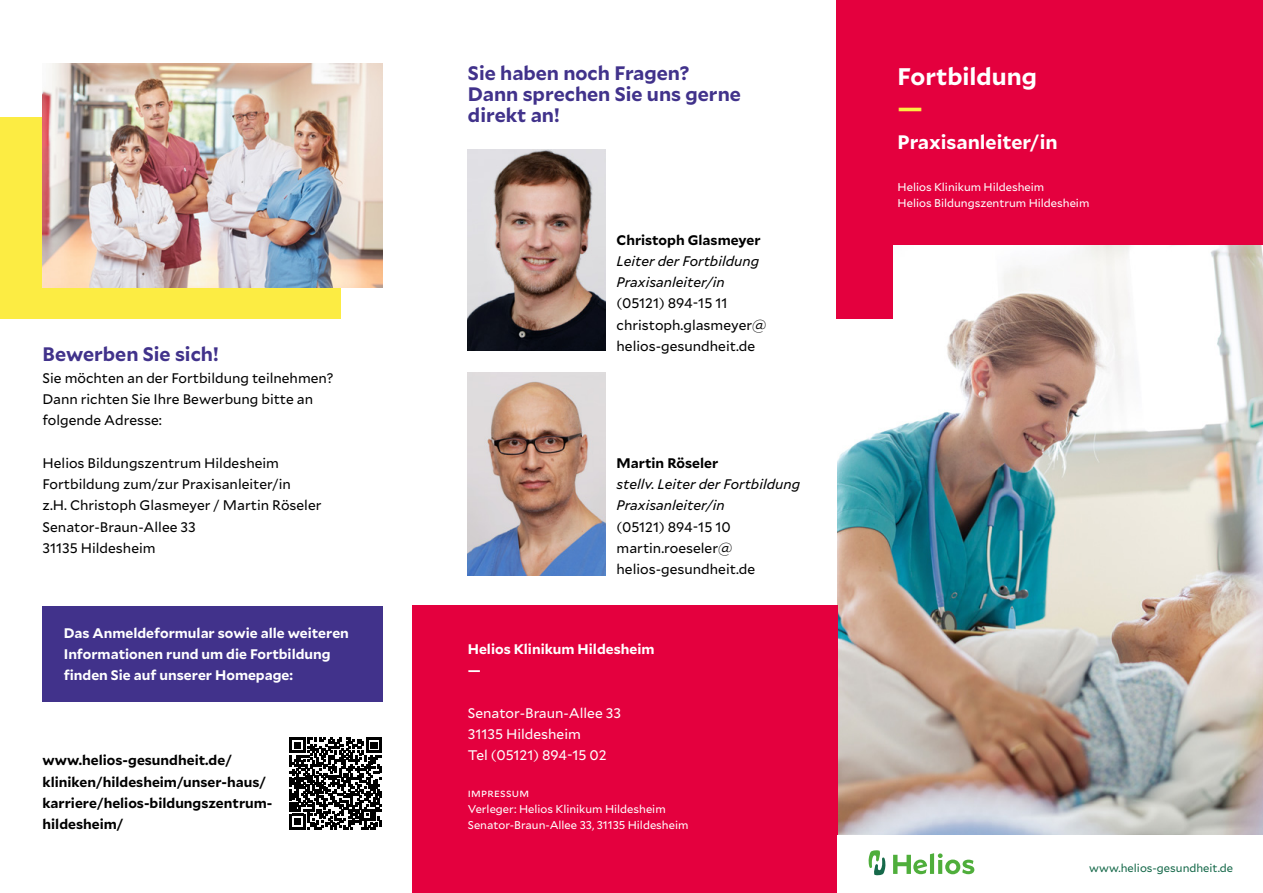
<style>
.page{position:relative;width:1263px;height:893px;background:#fff}
.page>*{position:absolute;margin:0;border:0;box-sizing:border-box;transform-origin:0 0}
.t1{font:700 27px "Mallory";color:#fcec43}
.t2{font:700 24px "Mallory";color:#fff}
.t3{font:700 19.5px/21.3px "Mallory";color:#41328b}
.t4{font:700 19.5px "Mallory";color:#fff}
.t5{font:13.8px/21.3px "Mallory";color:#000}
.t6{font:700 13.8px/21.3px "Mallory";color:#000}
.t7{font:700 13.8px/21.3px "Mallory";color:#fff}
.t8{font:italic 13.8px/21.3px "Mallory";color:#000}
.t9{font:13.8px/21.3px "Mallory";color:#fff}
.t10{font:11.25px/15.9px "Mallory";color:#fff}
.t11{font:11.25px "Mallory";color:#16694a}
</style>
<div class="page">
<img style="left:838px;top:244px;width:425px;height:591px">
<div style="left:412px;top:606px;width:426px;height:287px;background:#e4003e"></div>
<svg style="left:893px;top:853px;width:81px;height:21px"></svg>
<svg style="left:868px;top:850px;width:17px;height:25px"></svg>
<div style="left:838px;top:0;width:425px;height:244px;background:#e4003e"></div>
<div style="left:837px;top:0;width:56px;height:319px;background:#e4003e"></div>
<svg style="left:290px;top:737px;width:92px;height:92px"></svg>
<img style="left:468px;top:372px;width:138px;height:203px">
<img style="left:468px;top:149px;width:138px;height:202px">
<div style="left:0;top:117px;width:340px;height:202px;background:#fcec43"></div>
<img style="left:43px;top:64px;width:340px;height:223px">
<div style="left:43px;top:606px;width:340px;height:96px;background:#41328b"></div>
<h3 class="t3" style="left:43px;top:343px;width:178px">Bewerben Sie sich!</h3>
<p class="t5" style="left:43px;top:366px;width:292px">Sie möchten an der Fortbildung teilnehmen?<br>Dann richten Sie Ihre Bewerbung bitte an folgende Adresse:</p>
<p class="t5" style="left:43px;top:451px;width:280px">Helios Bildungszentrum Hildesheim<br>Fortbildung zum/zur Praxisanleiter/in<br>z.H. Christoph Glasmeyer / Martin Röseler<br>Senator-Braun-Allee 33<br>31135 Hildesheim</p>
<p class="t7" style="left:64px;top:621px;width:287px">Das Anmeldeformular sowie alle weiteren<br>Informationen rund um die Fortbildung finden Sie auf unserer Homepage:</p>
<p class="t6" style="left:43px;top:749px;width:231px">www.helios-gesundheit.de/ kliniken/hildesheim/unser-haus/ karriere/helios-bildungszentrum&shy;hildesheim/</p>
<h3 class="t3" style="left:468px;top:61px;width:274px">Sie haben noch Fragen?<br>Dann sprechen Sie uns gerne direkt an!</h3>
<p class="t6" style="left:617px;top:228px;width:145px">Christoph Glasmeyer</p>
<p class="t8" style="left:617px;top:249px;width:144px">Leiter der Fortbildung<br>Praxisanleiter/in</p>
<p class="t5" style="left:617px;top:292px;width:151px">(05121) 894-15 11 christoph.glasmeyer@ helios-gesundheit.de</p>
<p class="t6" style="left:617px;top:451px;width:103px">Martin Röseler</p>
<p class="t8" style="left:617px;top:473px;width:185px">stellv. Leiter der Fortbildung<br>Praxisanleiter/in</p>
<p class="t5" style="left:617px;top:515px;width:140px">(05121) 894-15 10 martin.roeseler@ helios-gesundheit.de</p>
<p class="t7" style="left:468px;top:637px;width:188px">Helios Klinikum Hildesheim —</p>
<p class="t9" style="left:468px;top:701px;width:155px">Senator-Braun-Allee 33<br>31135 Hildesheim<br>Tel (05121) 894-15 02</p>
<p class="t10" style="left:468px;top:785px;width:222px">impressum<br>Verleger: Helios Klinikum Hildesheim<br>Senator-Braun-Allee 33, 31135 Hildesheim</p>
<h2 class="t2" style="left:898px;top:58px;width:141px">Fortbildung</h2>
<h1 class="t1" style="left:898px;top:87px;width:27px">—</h1>
<h3 class="t4" style="left:898px;top:127px;width:161px">Praxisanleiter/in</h3>
<p class="t10" style="left:898px;top:179px;width:193px">Helios Klinikum Hildesheim<br>Helios Bildungszentrum Hildesheim</p>
<p class="t11" style="left:1089px;top:860px;width:145px">www.helios-gesundheit.de</p>
</div>
